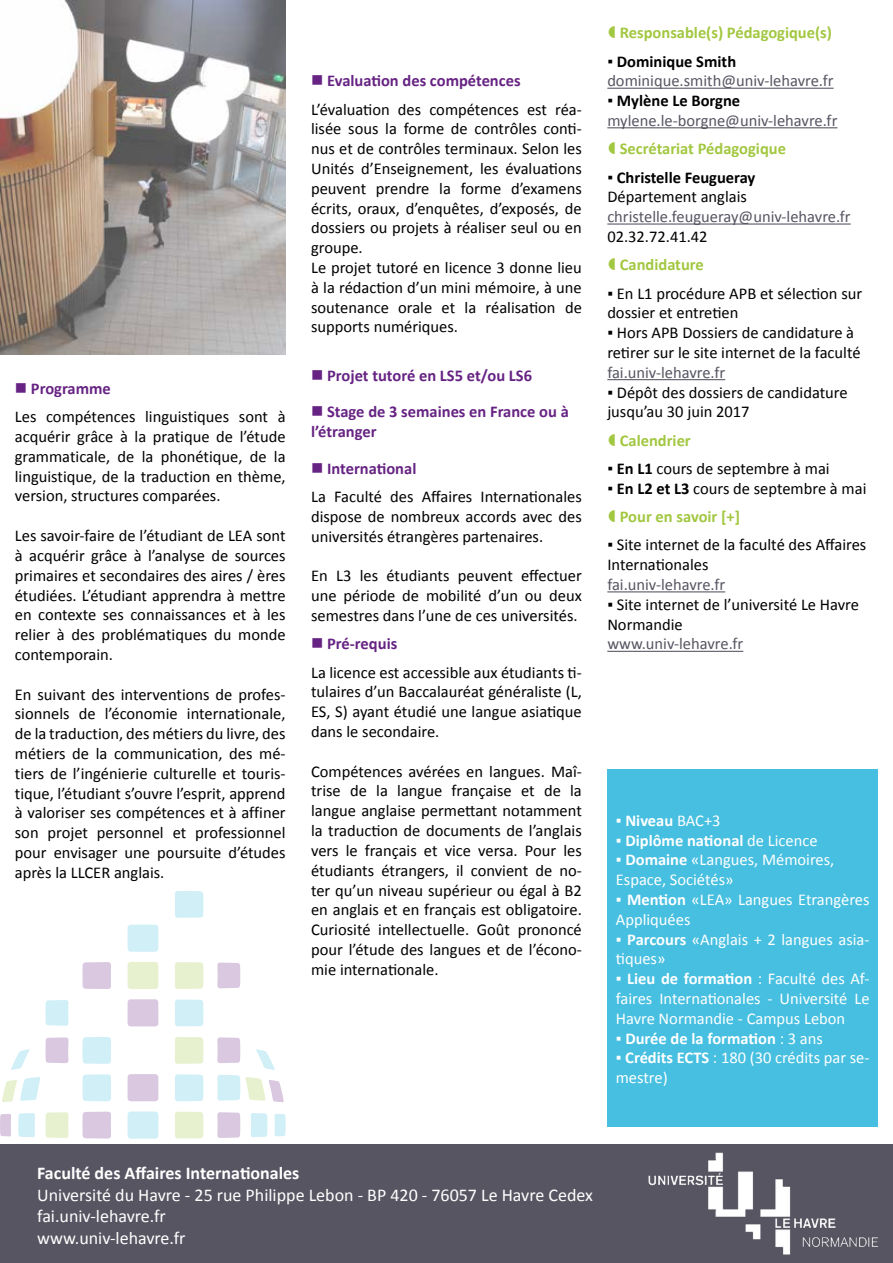
<style>
.page{position:relative;width:893px;height:1263px;background:#fff}
.page>*{position:absolute;margin:0;border:0;box-sizing:border-box;transform-origin:0 0}
.t1{font:18px/21.6px "Calibri";color:#fff}
.t2{font:700 18px "Calibri";color:#fff}
.t3{font:16.5px/19.8px "Calibri";color:#000}
.t4{font:16.5px/19.8px "Calibri";color:#fff}
.t5{font:16.5px "Calibri";color:#575562}
.t6{font:700 16.5px "Calibri";color:#a2c740}
.t7{font:700 16.5px/19.8px "Calibri";color:#662383}
.t8{font:700 16.5px "Calibri";color:#000}
.t9{font:700 16.5px "Calibri";color:#fff}
.s1{color:#662383}
.s2{font-weight:700;color:#662383}
.s3{font-weight:700}
.s4{font-weight:700;color:#a2c740}
.s5{font-weight:400}
</style>
<div class="page">
<svg style="left:217px;top:1112px;width:23px;height:26px"></svg>
<svg style="left:45px;top:1037px;width:24px;height:26px"></svg>
<svg style="left:128px;top:999px;width:30px;height:27px"></svg>
<svg style="left:82px;top:962px;width:29px;height:27px"></svg>
<svg style="left:217px;top:962px;width:23px;height:26px"></svg>
<svg style="left:0;top:1114px;width:11px;height:22px"></svg>
<svg style="left:82px;top:1112px;width:29px;height:26px"></svg>
<svg style="left:128px;top:1074px;width:30px;height:27px"></svg>
<svg style="left:175px;top:1112px;width:28px;height:26px"></svg>
<svg style="left:175px;top:1037px;width:28px;height:27px"></svg>
<svg style="left:45px;top:1112px;width:24px;height:26px"></svg>
<svg style="left:128px;top:962px;width:30px;height:27px"></svg>
<svg style="left:2px;top:1077px;width:39px;height:25px"></svg>
<svg style="left:128px;top:1111px;width:30px;height:28px"></svg>
<svg style="left:82px;top:1074px;width:29px;height:27px"></svg>
<svg style="left:175px;top:1074px;width:28px;height:27px"></svg>
<svg style="left:82px;top:1037px;width:29px;height:27px"></svg>
<svg style="left:175px;top:999px;width:28px;height:27px"></svg>
<svg style="left:45px;top:1000px;width:24px;height:26px"></svg>
<svg style="left:175px;top:962px;width:28px;height:27px"></svg>
<svg style="left:128px;top:924px;width:30px;height:28px"></svg>
<svg style="left:175px;top:891px;width:28px;height:27px"></svg>
<svg style="left:251px;top:1113px;width:16px;height:24px"></svg>
<svg style="left:11px;top:1049px;width:19px;height:21px"></svg>
<svg style="left:274px;top:1114px;width:12px;height:22px"></svg>
<svg style="left:18px;top:1113px;width:17px;height:24px"></svg>
<svg style="left:217px;top:1037px;width:67px;height:65px"></svg>
<div style="left:0;top:1145px;width:893px;height:118px;background:#575562"></div>
<img style="left:648px;top:1152px;width:230px;height:103px">
<hr style="left:607px;top:88px;width:227px;height:1px;background:#575562">
<hr style="left:607px;top:127px;width:230px;height:1px;background:#575562">
<hr style="left:607px;top:223px;width:244px;height:2px;background:#575562">
<hr style="left:607px;top:379px;width:118px;height:1px;background:#575562">
<hr style="left:607px;top:591px;width:118px;height:1px;background:#575562">
<hr style="left:607px;top:651px;width:136px;height:1px;background:#575562">
<img style="left:0;top:0;width:286px;height:354px">
<div style="left:607px;top:770px;width:271px;height:357px;background:#46bfe0"></div>
<p class="t3" style="left:15px;top:374px;width:272px;line-height:28.3px"><span class="s1">■</span> <span class="s2">Programme<br></span>Les compétences linguistiques sont à</p>
<p class="t3" style="left:15px;top:427px;width:272px;text-align:justify">acquérir grâce à la pratique de l’étude grammaticale, de la phonétique, de la linguistique, de la traduction en thème, version, structures comparées.</p>
<p class="t3" style="left:15px;top:526px;width:272px;text-align:justify">Les savoir-faire de l’étudiant de LEA sont à acquérir grâce à l’analyse de sources primaires et secondaires des aires / ères étudiées. L’étudiant apprendra à mettre en contexte ses connaissances et à les relier à des problématiques du monde contemporain.</p>
<p class="t3" style="left:15px;top:684px;width:272px;text-align:justify">En suivant des interventions de profes&shy;sionnels de l’économie internationale, de la traduction, des métiers du livre, des métiers de la communication, des mé&shy;tiers de l’ingénierie culturelle et touris&shy;tique, l’étudiant s’ouvre l’esprit, apprend à valoriser ses compétences et à affiner son projet personnel et professionnel pour envisager une poursuite d’études après la LLCER anglais.</p>
<p class="t3" style="left:311px;top:67px;width:272px;line-height:28.3px"><span class="s1">■</span> <span class="s2">Evaluation des compétences<br></span>L’évaluation des compétences est réa-</p>
<p class="t3" style="left:311px;top:119px;width:272px">lisée sous la forme de contrôles conti&shy;nus et de contrôles terminaux. Selon les Unités d’Enseignement, les évaluations peuvent prendre la forme d’examens écrits, oraux, d’enquêtes, d’exposés, de dossiers ou projets à réaliser seul ou en groupe.<br>Le projet tutoré en licence 3 donne lieu à la rédaction d’un mini mémoire, à une soutenance orale et la réalisation de supports numériques.</p>
<p class="t7" style="left:311px;top:365px;width:222px">■ Projet tutoré en LS5 et/ou LS6</p>
<p class="t7" style="left:311px;top:402px;width:259px">■ Stage de 3 semaines en France ou à l’étranger</p>
<p class="t3" style="left:311px;top:454px;width:272px;line-height:28.3px"><span class="s1">■</span> <span class="s2">International<br></span>La Faculté des Affaires Internationales</p>
<p class="t3" style="left:311px;top:507px;width:272px">dispose de nombreux accords avec des universités étrangères partenaires.</p>
<p class="t3" style="left:311px;top:566px;width:272px;text-align:justify">En L3 les étudiants peuvent effectuer une période de mobilité d’un ou deux semestres dans l’une de ces universités.</p>
<p class="t3" style="left:311px;top:630px;width:272px;line-height:28.3px"><span class="s1">■</span> <span class="s2">Pré-requis<br></span>La licence est accessible aux étudiants ti-</p>
<p class="t3" style="left:311px;top:682px;width:272px;text-align:justify">tulaires d’un Baccalauréat généraliste (L, ES, S) ayant étudié une langue asiatique dans le secondaire.</p>
<p class="t3" style="left:311px;top:761px;width:272px;text-align:justify">Compétences avérées en langues. Maî&shy;trise de la langue française et de la langue anglaise permettant notamment la traduction de documents de l’anglais vers le français et vice versa. Pour les étudiants étrangers, il convient de no&shy;ter qu’un niveau supérieur ou égal à B2 en anglais et en français est obligatoire.<br>Curiosité intellectuelle. Goût prononcé pour l’étude des langues et de l’écono&shy;mie internationale.</p>
<p class="t6" style="left:620px;top:22px;width:214px">Responsable(s) Pédagogique(s)</p>
<p class="t8" style="left:607px;top:51px;width:130px">▪ Dominique Smith</p>
<p class="t5" style="left:607px;top:70px;width:228px">dominique.smith@univ-lehavre.fr</p>
<p class="t8" style="left:607px;top:90px;width:134px">▪ Mylène Le Borgne</p>
<p class="t5" style="left:607px;top:110px;width:232px">mylene.le-borgne@univ-lehavre.fr</p>
<p class="t6" style="left:620px;top:138px;width:168px">Secrétariat Pédagogique</p>
<p class="t8" style="left:607px;top:167px;width:150px">▪ Christelle Feugueray</p>
<p class="t3" style="left:607px;top:187px;width:141px">Département anglais</p>
<p class="t5" style="left:607px;top:206px;width:245px">christelle.feugueray@univ-lehavre.fr</p>
<p class="t3" style="left:607px;top:227px;width:102px">02.32.72.41.42</p>
<p class="t6" style="left:620px;top:254px;width:86px">Candidature</p>
<p class="t3" style="left:607px;top:283px;width:256px">▪ En L1 procédure APB et sélection sur dossier et entretien</p>
<p class="t3" style="left:607px;top:323px;width:255px">▪ Hors APB Dossiers de candidature à retirer sur le site internet de la faculté</p>
<p class="t5" style="left:607px;top:362px;width:119px">fai.univ-lehavre.fr</p>
<p class="t3" style="left:607px;top:382px;width:242px">▪ Dépôt des dossiers de candidature jusqu’au 30 juin 2017</p>
<p class="t6" style="left:620px;top:430px;width:73px">Calendrier</p>
<p class="t3" style="left:607px;top:459px;width:224px"><span class="s3">▪ En L1</span> cours de septembre à mai</p>
<p class="t3" style="left:620px;top:474px;width:248px;line-height:28.3px;text-indent:-12px"><span class="s3">▪ En L2 et L3</span> cours de septembre à mai<br><span class="s4">Pour en savoir [+]</span></p>
<p class="t3" style="left:607px;top:535px;width:261px">▪ Site internet de la faculté des Affaires<br>Internationales</p>
<p class="t5" style="left:607px;top:574px;width:119px">fai.univ-lehavre.fr</p>
<p class="t3" style="left:607px;top:594px;width:253px">▪ Site internet de l’université Le Havre<br>Normandie</p>
<p class="t5" style="left:607px;top:633px;width:137px">www.univ-lehavre.fr</p>
<p class="t4" style="left:616px;top:810px;width:106px">▪ <span class="s3">Niveau</span> BAC+3</p>
<p class="t9" style="left:616px;top:829px;width:203px"><span class="s5">▪</span> Diplôme national <span class="s5">de Licence</span></p>
<p class="t4" style="left:616px;top:850px;width:220px">▪ <span class="s3">Domaine</span> «Langues, Mémoires,<br>Espace, Sociétés»</p>
<p class="t4" style="left:616px;top:890px;width:255px">▪ <span class="s3">Mention</span> «LEA» Langues Etrangères<br>Appliquées</p>
<p class="t4" style="left:616px;top:929px;width:255px">▪ <span class="s3">Parcours</span> «Anglais + 2 langues asia&shy;tiques»</p>
<p class="t4" style="left:616px;top:969px;width:255px;text-align:justify">▪ <span class="s3">Lieu de formation</span> : Faculté des Af&shy;faires Internationales - Université Le Havre Normandie - Campus Lebon</p>
<p class="t9" style="left:616px;top:1027px;width:209px"><span class="s5">▪</span> Durée de la formation <span class="s5">: 3 ans</span></p>
<p class="t4" style="left:616px;top:1048px;width:255px">▪ <span class="s3">Crédits ECTS</span> : 180 (30 crédits par se&shy;mestre)</p>
<p class="t2" style="left:37px;top:1161px;width:264px">Faculté des Affaires Internationales</p>
<p class="t1" style="left:37px;top:1184px;width:557px">Université du Havre - 25 rue Philippe Lebon - BP 420 - 76057 Le Havre Cedex fai.univ-lehavre.fr<br>www.univ-lehavre.fr</p>
</div>
